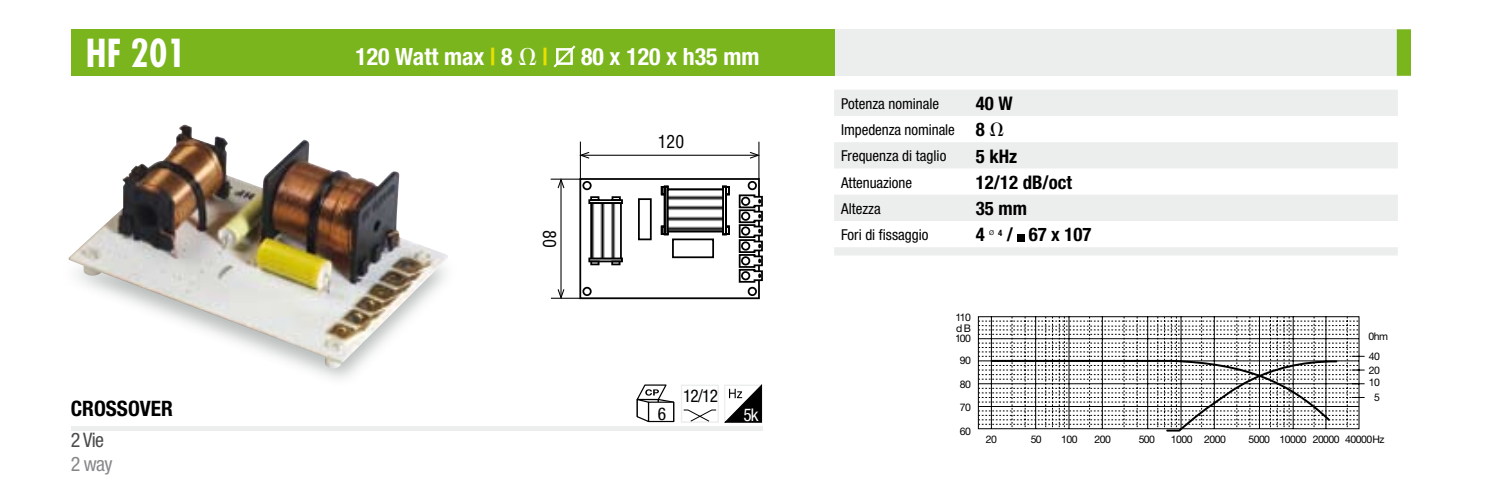
<style>
.page{position:relative;width:1489px;height:497px;background:#fff}
.page>*{position:absolute;margin:0;border:0;box-sizing:border-box;transform-origin:0 0}
.t1{font:700 condensed 37.5px "Futura";color:#fff}
.t2{font:700 condensed 23.75px "Helvetica Neue";color:#fff}
.t3{font:700 condensed 21.25px "Helvetica Neue";color:#000}
.t4{font:condensed 20px "Helvetica Neue";color:#4b4b4d}
.t5{font:condensed 20px "Helvetica Neue";color:#87888a}
.t6{font:700 condensed 18.75px "Helvetica Neue";color:#000}
.t7{font:condensed 17.5px "Helvetica Neue";color:#000}
.t8{font:condensed 17.5px "Helvetica";color:#000}
.t9{font:condensed 17.5px "Helvetica Neue";color:#fff}
.t10{font:condensed 15px/26.2px "Helvetica Neue";color:#000}
.t11{font:10.5px/10.2px "Helvetica Neue";letter-spacing:-.05em;color:#000;text-align:justify}
.s1{color:#e9e000}
.s2{font-family:"Universal Greekwith Math Pi";font-weight:400;font-stretch:normal}
.s3{font-weight:700;font-size:18.75px}
.s4{font-family:"Universal Greekwith Math Pi";font-stretch:normal;font-size:18.75px}
</style>
<div class="page">
<div style="left:71px;top:425px;width:691px;height:5px;background:#eceded"></div>
<div style="left:834px;top:29px;width:562px;height:47px;background:#eceded"></div>
<div style="left:71px;top:29px;width:763px;height:47px;background:#7ab51d"></div>
<svg style="left:553px;top:45px;width:23px;height:23px"></svg>
<div style="left:556px;top:48px;width:17px;height:17px;border:2px solid #fff"></div>
<div style="left:1396px;top:29px;width:14px;height:47px;background:#7ab51d"></div>
<img style="left:68px;top:124px;width:380px;height:248px">
<svg style="left:977px;top:316px;width:388px;height:113px"></svg>
<svg style="left:990px;top:358px;width:348px;height:74px"></svg>
<svg style="left:724px;top:384px;width:38px;height:38px"></svg>
<div style="left:680px;top:384px;width:39px;height:38px;border:1px solid #eceded"></div>
<svg style="left:682px;top:409px;width:35px;height:13px"></svg>
<svg style="left:646px;top:402px;width:29px;height:21px"></svg>
<svg style="left:636px;top:384px;width:38px;height:37px"></svg>
<svg style="left:834px;top:90px;width:563px;height:165px;fill:#eceded"></svg>
<div style="left:1017px;top:233px;width:7px;height:8px;background:#000"></div>
<hr style="left:580px;top:141px;width:1px;height:38px;background:#000">
<hr style="left:758px;top:141px;width:1px;height:38px;background:#000">
<svg style="left:579px;top:151px;width:181px;height:8px"></svg>
<hr style="left:550px;top:178px;width:30px;height:1px;background:#000">
<svg style="left:551px;top:176px;width:212px;height:124px"></svg>
<svg style="left:593px;top:205px;width:25px;height:51px"></svg>
<div style="left:590px;top:202px;width:31px;height:57px;border:2px solid #000"></div>
<div style="left:590px;top:260px;width:9px;height:5px;border:2px solid #000"></div>
<div style="left:611px;top:260px;width:9px;height:5px;border:2px solid #000"></div>
<h1 class="t1" style="left:86px;top:29px;width:101px">HF 201</h1>
<h3 class="t3" style="left:71px;top:395px;width:103px">CROSSOVER</h3>
<h3 class="t4" style="left:71px;top:427px;width:35px">2 Vie</h3>
<h3 class="t5" style="left:71px;top:451px;width:43px">2 way</h3>
<h2 class="t2" style="left:355px;top:42px;width:194px">120 Watt max <span class="s1">|</span> 8 <span class="s2">V</span> <span class="s1">|</span></h2>
<h2 class="t2" style="left:581px;top:42px;width:180px">80 x 120 x h35 mm</h2>
<p class="t8" style="left:560px;top:230px;width:19px;rotate:90deg">80</p>
<p class="t8" style="left:658px;top:130px;width:28px">120</p>
<p class="t7" style="left:657px;top:403px;width:10px">6</p>
<p class="t7" style="left:683px;top:385px;width:36px">12/12</p>
<p class="t9" style="left:743px;top:404px;width:17px">5k</p>
<p class="t10" style="left:841px;top:90px;width:100px">Potenza nominale</p>
<p class="t6" style="left:975px;top:92px;width:38px">40 W</p>
<p class="t10" style="left:841px;top:116px;width:164px">Impedenza nominale <span class="s3">8</span> <span class="s4">V<br></span>Frequenza di taglio</p>
<p class="t6" style="left:975px;top:144px;width:43px">5 kHz</p>
<p class="t10" style="left:841px;top:169px;width:72px">Attenuazione</p>
<p class="t6" style="left:975px;top:170px;width:97px">12/12 dB/oct</p>
<p class="t10" style="left:841px;top:195px;width:41px">Altezza</p>
<p class="t6" style="left:975px;top:197px;width:52px">35 mm</p>
<p class="t10" style="left:841px;top:221px;width:89px">Fori di fissaggio</p>
<p class="t6" style="left:975px;top:223px;width:117px">4 <sup>Ø</sup> <sup>4</sup> / 67 x 107</p>
<p class="t11" style="left:955px;top:312px;width:17px">110 dB 100</p>
<p class="t11" style="left:959px;top:355px;width:13px">90</p>
<p class="t11" style="left:959px;top:378px;width:13px">80</p>
<p class="t11" style="left:959px;top:402px;width:13px">70</p>
<p class="t11" style="left:959px;top:425px;width:13px">60</p>
<p class="t11" style="left:1368px;top:330px;width:21px">0hm</p>
<p class="t11" style="left:1368px;top:349px;width:13px;line-height:13px">40<br>20<br>10</p>
<p class="t11" style="left:1373px;top:391px;width:7px">5</p>
<p class="t11" style="left:985px;top:433px;width:13px">20</p>
<p class="t11" style="left:1030px;top:433px;width:13px">50</p>
<p class="t11" style="left:1061px;top:433px;width:18px">100</p>
<p class="t11" style="left:1094px;top:433px;width:18px">200</p>
<p class="t11" style="left:1138px;top:433px;width:18px">500</p>
<p class="t11" style="left:1170px;top:433px;width:56px">1000 2000</p>
<p class="t11" style="left:1248px;top:433px;width:137px">5000 10000 20000 40000Hz</p>
</div>
